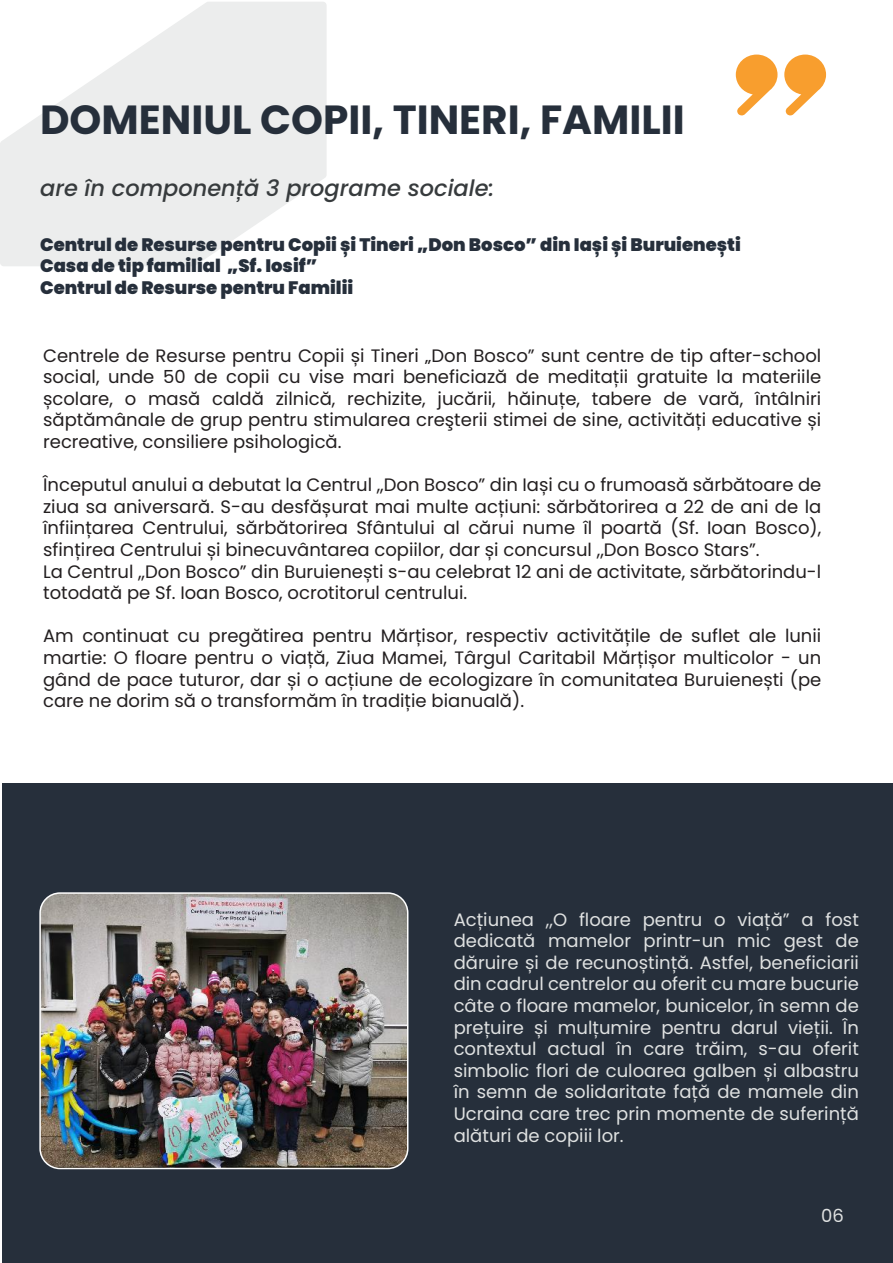
<style>
.page{position:relative;width:893px;height:1263px;background:#fff}
.page>*{position:absolute;margin:0;border:0;box-sizing:border-box;transform-origin:0 0}
.t1{font:700 40.65px "Poppins";color:#262f3b}
.t2{font:italic 500 22.5px "Poppins";color:#373b3d}
.t3{font:18px/21.6px "Poppins";color:#231f20;text-align:justify}
.t4{font:18px/21.6px "Poppins";color:#dfe1e1;text-align:justify}
.t5{font:900 18px/21.6px "Poppins";color:#262f3b}
</style>
<div class="page">
<svg style="left:0;top:2px;width:327px;height:264px;fill:#eceded"></svg>
<svg style="left:736px;top:55px;width:41px;height:61px"></svg>
<svg style="left:784px;top:55px;width:42px;height:61px"></svg>
<div style="left:2px;top:783px;width:891px;height:480px;background:#262f3b"></div>
<img style="left:42px;top:895px;width:366px;height:273px">
<div style="left:39px;top:892px;width:369px;height:277px;border:2px solid #fff;border-radius:20px"></div>
<h1 class="t1" style="left:40px;top:96px;width:646px">DOMENIUL COPII, TINERI, FAMILII</h1>
<p class="t2" style="left:40px;top:175px;width:456px">are în componență 3 programe sociale:</p>
<p class="t5" style="left:40px;top:234px;width:702px">Centrul de Resurse pentru Copii și Tineri „Don Bosco” din Iași și Buruienești<br>Casa de tip familial „Sf. Iosif”<br>Centrul de Resurse pentru Familii</p>
<p class="t3" style="left:43px;top:344px;width:780px">Centrele de Resurse pentru Copii și Tineri „Don Bosco” sunt centre de tip after-school social, unde 50 de copii cu vise mari beneficiază de meditații gratuite la materiile școlare, o masă caldă zilnică, rechizite, jucării, hăinuțe, tabere de vară, întâlniri săptămânale de grup pentru stimularea creşterii stimei de sine, activități educative și recreative, consiliere psihologică.</p>
<p class="t3" style="left:43px;top:474px;width:780px;text-align:left">Începutul anului a debutat la Centrul ,,Don Bosco” din Iași cu o frumoasă sărbătoare de ziua sa aniversară. S-au desfășurat mai multe acțiuni: sărbătorirea a 22 de ani de la înființarea Centrului, sărbătorirea Sfântului al cărui nume îl poartă (Sf. Ioan Bosco), sfințirea Centrului și binecuvântarea copiilor, dar și concursul ,,Don Bosco Stars”.<br>La Centrul ,,Don Bosco” din Buruienești s-au celebrat 12 ani de activitate, sărbătorindu-l totodată pe Sf. Ioan Bosco, ocrotitorul centrului.</p>
<p class="t3" style="left:43px;top:625px;width:780px">Am continuat cu pregătirea pentru Mărțisor, respectiv activitățile de suflet ale lunii martie: O floare pentru o viață, Ziua Mamei, Târgul Caritabil Mărțișor multicolor - un gând de pace tuturor, dar și o acțiune de ecologizare în comunitatea Buruienești (pe care ne dorim să o transformăm în tradiție bianuală).</p>
<p class="t4" style="left:454px;top:909px;width:407px">Acțiunea ,,O floare pentru o viață” a fost dedicată mamelor printr-un mic gest de dăruire și de recunoștință. Astfel, beneficiarii din cadrul centrelor au oferit cu mare bucurie câte o floare mamelor, bunicelor, în semn de prețuire și mulțumire pentru darul vieții. În contextul actual în care trăim, s-au oferit simbolic flori de culoarea galben și albastru în semn de solidaritate față de mamele din Ucraina care trec prin momente de suferință alături de copiii lor.</p>
<p class="t4" style="left:821px;top:1204px;width:24px">06</p>
</div>
